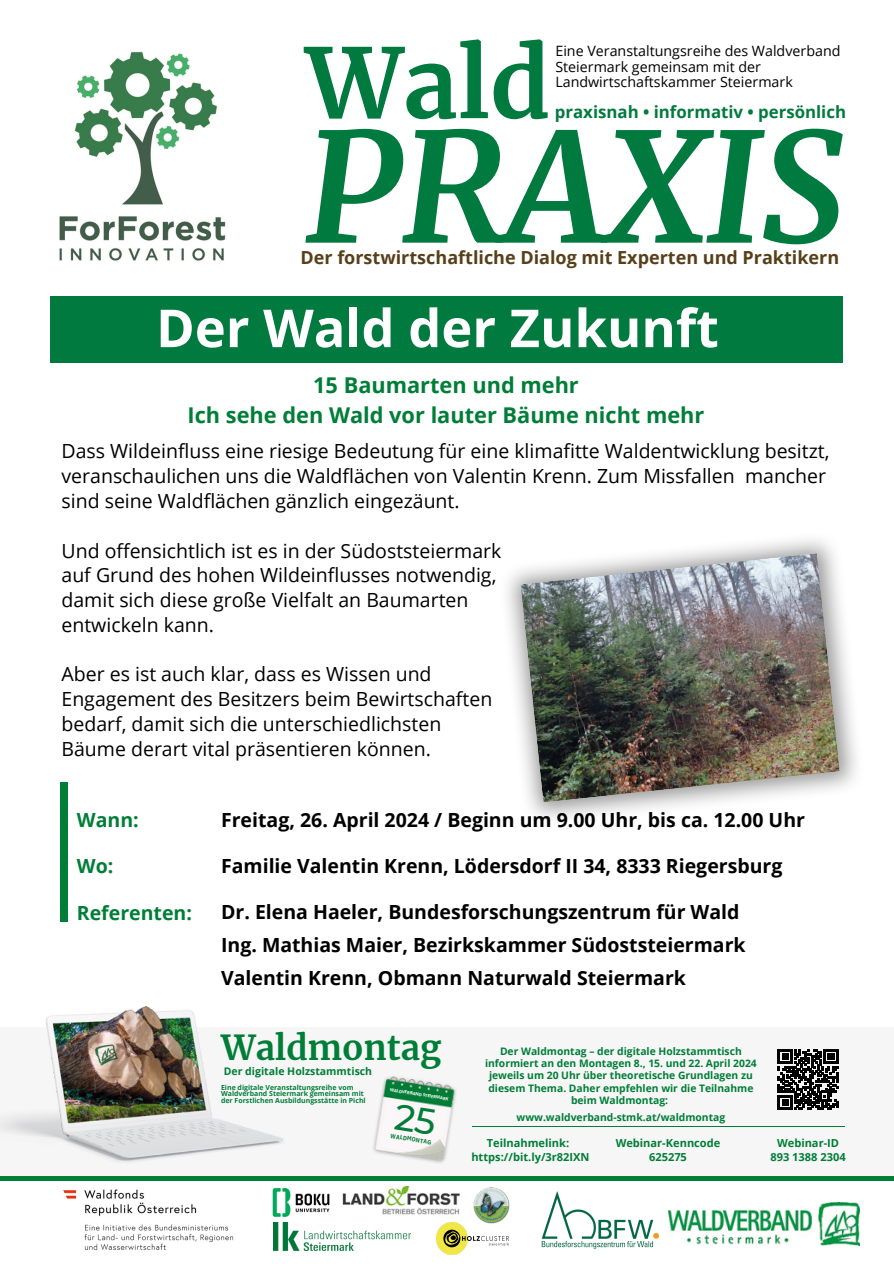
<style>
.page{position:relative;width:894px;height:1264px;background:#fff}
.page>*{position:absolute;margin:0;border:0;box-sizing:border-box;transform-origin:0 0}
.t1{font:italic 700 151.5px "Merriweather";color:#007a3e}
.t2{font:700 96px "Merriweather";color:#007a3e}
.t3{font:700 52.35px "Open Sans";color:#fff}
.t4{font:700 34.05px "Merriweather";color:#007e37}
.t5{font:700 21.75px/30.3px "Open Sans";color:#007e37;text-align:center}
.t6{font:19.5px/24.8px "Open Sans";color:#000}
.t7{font:700 19.5px/33.2px "Open Sans";color:#000}
.t8{font:700 19.5px "Open Sans";color:#007e37}
.t9{font:700 18px "Open Sans";color:#574019}
.t10{font:700 16.8px "Open Sans";color:#007a3e}
.t11{font:14.25px "Open Sans";color:#000}
.t12{font:700 11.1px/13.5px "Open Sans";color:#007e37;text-align:center}
.t13{font:700 10.5px "Open Sans";color:#007e37}
.t14{font:700 10.35px/12.3px "Open Sans";color:#007e37;text-align:center}
.t15{font:700 6.9px "Open Sans";color:#007e37}
.t16{font:700 6.15px "IBM Plex Sans Cond";color:#007d36}
.t17{font:700 4.35px "Open Sans";color:#fff}
</style>
<div class="page">
<div style="left:0;top:1027px;width:893px;height:152px;background:#f6f6f6"></div>
<div style="left:60px;top:782px;width:7px;height:140px;background:#007e37"></div>
<hr style="left:0;top:1176px;width:893px;height:4px;background:#007e37">
<img style="left:520px;top:553px;width:319px;height:249px">
<img style="left:373px;top:1076px;width:83px;height:87px">
<img style="left:342px;top:1186px;width:118px;height:29px">
<hr style="left:472px;top:1125px;width:372px;height:1px;background:#007d36">
<svg style="left:777px;top:1049px;width:61px;height:60px"></svg>
<div style="left:50px;top:296px;width:792px;height:66px;background:#007a3e"></div>
<img style="left:59px;top:51px;width:167px;height:210px">
<img style="left:272px;top:1193px;width:58px;height:24px">
<img style="left:541px;top:1191px;width:117px;height:57px">
<img style="left:473px;top:1187px;width:36px;height:35px">
<img style="left:436px;top:1222px;width:72px;height:32px">
<img style="left:84px;top:1202px;width:150px;height:48px">
<img style="left:273px;top:1222px;width:137px;height:28px">
<img style="left:668px;top:1202px;width:191px;height:43px">
<img style="left:0;top:1006px;width:321px;height:195px">
<svg style="left:393px;top:1102px;width:43px;height:32px"></svg>
<p class="t2" style="left:305px;top:24px;width:246px">Wald</p>
<p class="t11" style="left:555px;top:41px;width:286px">Eine Veranstaltungsreihe des Waldverband</p>
<p class="t11" style="left:555px;top:56px;width:207px">Steiermark gemeinsam mit der</p>
<p class="t11" style="left:555px;top:72px;width:239px">Landwirtschaftskammer Steiermark</p>
<p class="t10" style="left:554px;top:100px;width:292px">praxisnah • informativ • persönlich</p>
<p class="t1" style="left:305px;top:93px;width:541px">PRAXIS</p>
<p class="t9" style="left:300px;top:244px;width:540px">Der forstwirtschaftliche Dialog mit Experten und Praktikern</p>
<p class="t3" style="left:156px;top:291px;width:564px">Der Wald der Zukunft</p>
<p class="t5" style="left:187px;top:369px;width:518px">15 Baumarten und mehr<br>Ich sehe den Wald vor lauter Bäume nicht mehr</p>
<h5 class="t6" style="left:61px;top:438px;width:769px">Dass Wildeinfluss eine riesige Bedeutung für eine klimafitte Waldentwicklung besitzt, veranschaulichen uns die Waldflächen von Valentin Krenn. Zum Missfallen mancher sind seine Waldflächen gänzlich eingezäunt.</h5>
<h5 class="t6" style="left:61px;top:537px;width:441px">Und offensichtlich ist es in der Südoststeiermark auf Grund des hohen Wildeinflusses notwendig, damit sich diese große Vielfalt an Baumarten entwickeln kann.</h5>
<h5 class="t6" style="left:61px;top:661px;width:432px">Aber es ist auch klar, dass es Wissen und Engagement des Besitzers beim Bewirtschaften bedarf, damit sich die unterschiedlichsten Bäume derart vital präsentieren können.</h5>
<p class="t8" style="left:77px;top:806px;width:63px">Wann:</p>
<p class="t8" style="left:77px;top:852px;width:38px">Wo:</p>
<p class="t8" style="left:77px;top:898px;width:117px">Referenten:</p>
<h5 class="t7" style="left:221px;top:802px;width:585px">Freitag, 26. April 2024 / Beginn um 9.00 Uhr, bis ca. 12.00 Uhr</h5>
<p class="t7" style="left:221px;top:848px;width:562px">Familie Valentin Krenn, Lödersdorf II 34, 8333 Riegersburg</p>
<p class="t7" style="left:221px;top:895px;width:526px">Dr. Elena Haeler, Bundesforschungszentrum für Wald<br>Ing. Mathias Maier, Bezirkskammer Südoststeiermark<br>Valentin Krenn, Obmann Naturwald Steiermark</p>
<h6 class="t4" style="left:221px;top:1026px;width:222px">Waldmontag</h6>
<h6 class="t13" style="left:224px;top:1063px;width:150px">Der digitale Holzstammtisch</h6>
<p class="t15" style="left:221px;top:1082px;width:134px">Eine digitale Veranstaltungsreihe vom</p>
<p class="t15" style="left:221px;top:1088px;width:144px">Waldverband Steiermark gemeinsam mit</p>
<h5 class="t15" style="left:221px;top:1095px;width:146px">der Forstlichen Ausbildungsstätte in Pichl</h5>
<p class="t17" style="left:390px;top:1086px;width:61px;rotate:9deg">WALDVERBAND STEIERMARK</p>
<p class="t16" style="left:391px;top:1131px;width:43px;rotate:9deg">WALDMONTAG</p>
<p class="t14" style="left:485px;top:1044px;width:273px">Der Waldmontag – der digitale Holzstammtisch informiert an den Montagen 8., 15. und 22. April 2024 jeweils um 20 Uhr über theoretische Grundlagen zu diesem Thema. Daher empfehlen wir die Teilnahme beim Waldmontag:</p>
<p class="t14" style="left:516px;top:1110px;width:210px">www.waldverband-stmk.at/waldmontag</p>
<p class="t12" style="left:471px;top:1136px;width:120px">Teilnahmelink: https://bit.ly/3r82IXN</p>
<p class="t12" style="left:615px;top:1136px;width:106px">Webinar-Kenncode<br>625275</p>
<p class="t12" style="left:770px;top:1136px;width:77px">Webinar-ID<br>893 1388 2304</p>
</div>
